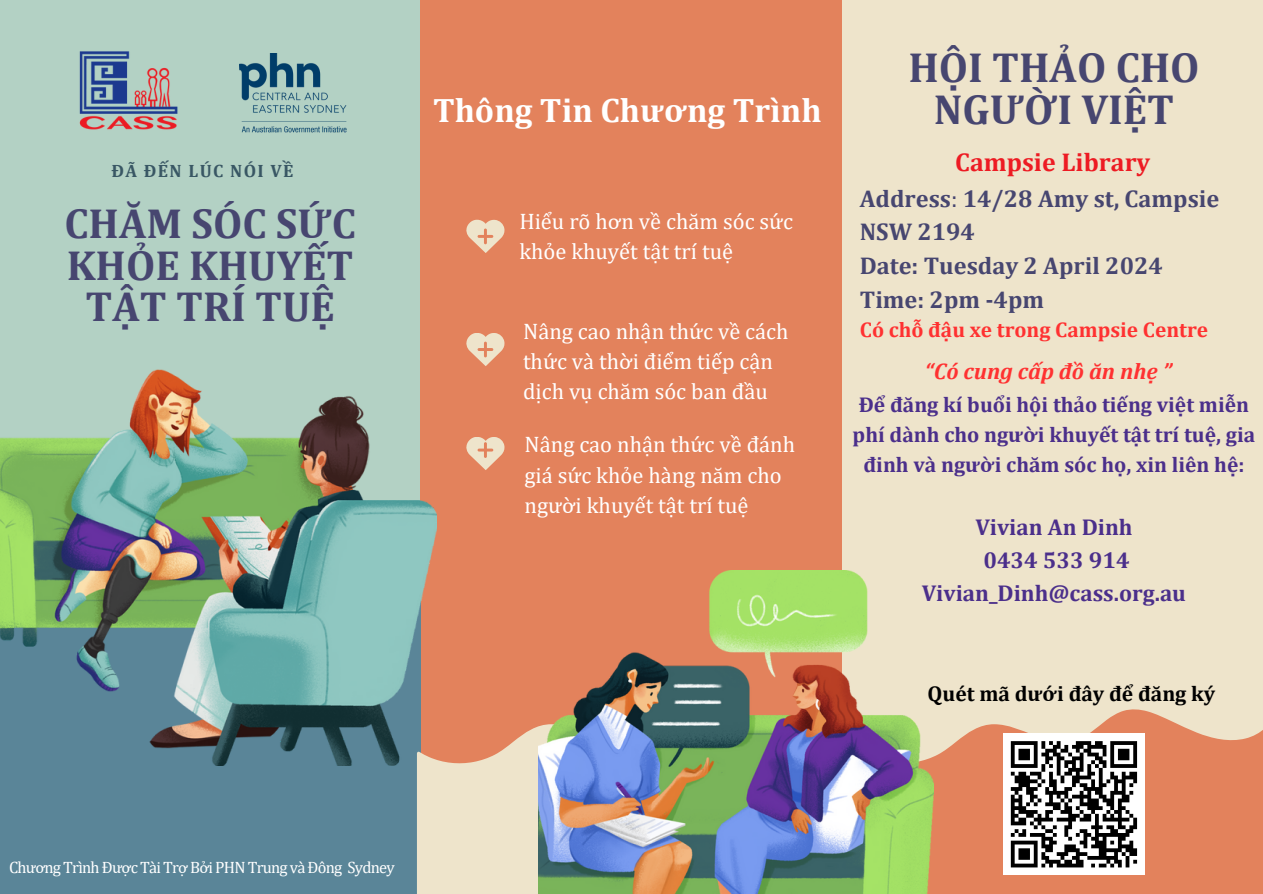
<style>
.page{position:relative;width:1263px;height:894px;background:#fff}
.page>*{position:absolute;margin:0;border:0;box-sizing:border-box;transform-origin:0 0}
.t1{font:700 42.15px/41.7px "Cambria";color:#474670;text-align:center}
.t2{font:700 34.05px "Cambria";color:#fff}
.t3{font:700 25.8px "Cambria";color:#ed1b23}
.t4{font:700 24.3px/33.8px "Cambria";color:#474670}
.t5{font:700 22.95px/32.7px "Cambria";color:#4b2f8b;text-align:center}
.t6{font:italic 700 22.65px "Cambria";color:#ff3131}
.t7{font:22.5px/30.3px "Cambria";color:#fff}
.t8{font:700 21.45px/30.3px "Cambria";color:#4b2f8b;text-align:center}
.t9{font:700 21.45px "Cambria";color:#000}
.t10{font:700 21.3px "Cambria";color:#ff3131}
.t11{font:700 17.85px "Cambria";letter-spacing:.075em;color:#395764}
.t12{font:16.5px "Cambria";letter-spacing:-.045em;color:#fff}
.s1{font-weight:400}
</style>
<div class="page">
<div style="left:403px;top:0;width:449px;height:893px;background:#e3825c"></div>
<div style="left:842px;top:0;width:421px;height:893px;background:#eee4cb"></div>
<div style="left:0;top:0;width:420px;height:585px;background:#b3d1c4"></div>
<div style="left:0;top:570px;width:421px;height:323px;background:#5a8598"></div>
<img style="left:0;top:369px;width:436px;height:395px">
<svg style="left:466px;top:220px;width:39px;height:33px"></svg>
<svg style="left:466px;top:333px;width:39px;height:33px"></svg>
<svg style="left:466px;top:437px;width:39px;height:33px"></svg>
<svg style="left:417px;top:706px;width:121px;height:187px;fill:#eee4cb"></svg>
<svg style="left:934px;top:709px;width:329px;height:184px;fill:#e3825c"></svg>
<img style="left:538px;top:570px;width:396px;height:323px">
<img style="left:79px;top:51px;width:99px;height:79px">
<img style="left:239px;top:54px;width:107px;height:79px">
<div style="left:1003px;top:733px;width:142px;height:141px;background:#fff"></div>
<svg style="left:1010px;top:741px;width:128px;height:127px"></svg>
<h2 class="t11" style="left:111px;top:160px;width:184px">ĐÃ ĐẾN LÚC NÓI VỀ</h2>
<h3 class="t1" style="left:64px;top:202px;width:293px">CHĂM SÓC SỨC<br>KHỎE KHUYẾT<br>TẬT TRÍ TUỆ</h3>
<h4 class="t2" style="left:433px;top:90px;width:390px">Thông Tin Chương Trình</h4>
<p class="t7" style="left:519px;top:205px;width:275px">Hiểu rõ hơn về chăm sóc sức khỏe khuyết tật trí tuệ</p>
<p class="t7" style="left:523px;top:315px;width:267px">Nâng cao nhận thức về cách thức và thời điểm tiếp cận dịch vụ chăm sóc ban đầu</p>
<p class="t7" style="left:524px;top:428px;width:272px">Nâng cao nhận thức về đánh giá sức khỏe hàng năm cho người khuyết tật trí tuệ</p>
<h4 class="t1" style="left:908px;top:46px;width:293px">HỘI THẢO CHO<br>NGƯỜI VIỆT</h4>
<h4 class="t3" style="left:955px;top:146px;width:196px">Campsie Library</h4>
<h4 class="t4" style="left:860px;top:181px;width:361px">Address<span class="s1">:</span> 14/28 Amy st, Campsie<br>NSW 2194<br>Date: Tuesday 2 April 2024<br>Time: 2pm -4pm</h4>
<h4 class="t10" style="left:860px;top:317px;width:350px">Có chỗ đậu xe trong Campsie Centre</h4>
<h4 class="t6" style="left:925px;top:357px;width:248px">“Có cung cấp đồ ăn nhẹ ”</h4>
<p class="t8" style="left:852px;top:388px;width:404px">Để đăng kí buổi hội thảo tiếng việt miễn phí dành cho người khuyết tật trí tuệ, gia đinh và người chăm sóc họ, xin liên hệ:</p>
<h1 class="t5" style="left:922px;top:510px;width:266px">Vivian An Dinh<br>0434 533 914<br>Vivian_Dinh@cass.org.au</h1>
<h3 class="t9" style="left:928px;top:680px;width:289px">Quét mã dưới đây để đăng ký</h3>
<h3 class="t12" style="left:9px;top:856px;width:387px">Chương Trình Được Tài Trợ Bởi PHN Trung và Đông Sydney</h3>
</div>
